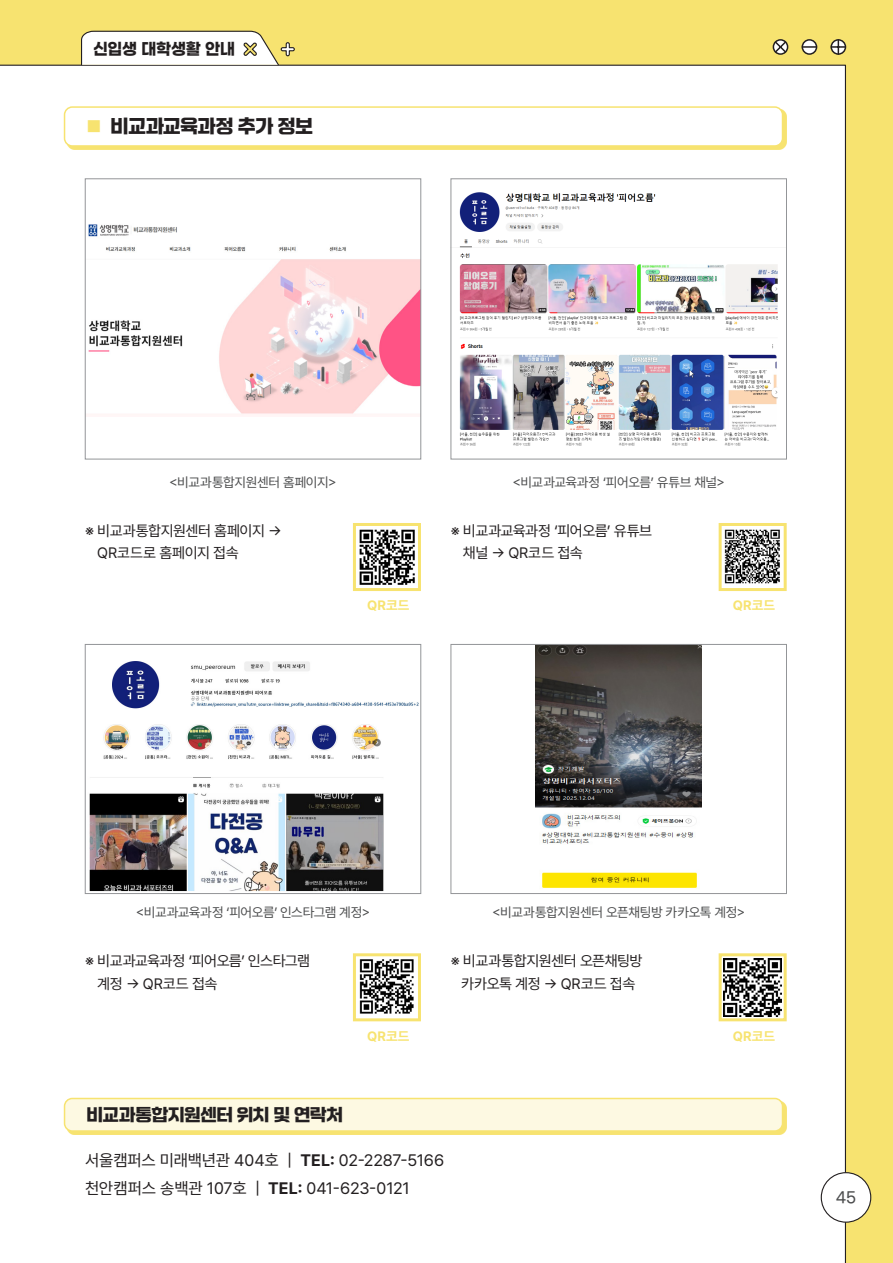
<style>
.page{position:relative;width:893px;height:1263px;background:#f7e370}
.page>*{position:absolute;margin:0;border:0;box-sizing:border-box;transform-origin:0 0}
.t1{font:18px "Jalnan Gothic";letter-spacing:-.03em;color:#231f20}
.t2{font:16.5px "Pretendard";letter-spacing:-.015em;color:#231f20}
.t3{font:16.5px "Jalnan Gothic";letter-spacing:-.025em;color:#231f20}
.t4{font:700 16.35px "Gmarket Sans";letter-spacing:-.01em;color:#231f20;scale:.95 1}
.t5{font:15px/22.5px "Pretendard";letter-spacing:-.03em;color:#231f20}
.t6{font:500 15px "Gmarket Sans";color:#4b4c4d}
.t7{font:13.5px "Pretendard";letter-spacing:-.03em;color:#4b4c4d}
.t8{font:700 13.5px "Pretendard";letter-spacing:.01em;color:#f7e370}
.s1{font-size:15px;color:#f7e370}
.s2{font-weight:700}
</style>
<div class="page">
<div style="left:0;top:65px;width:846px;height:1198px;background:#fff"></div>
<svg style="left:80px;top:30px;width:215px;height:36px"></svg>
<svg style="left:773px;top:39px;width:74px;height:16px"></svg>
<div style="left:821px;top:1173px;width:50px;height:49px;background:#fff;border-radius:50%"></div>
<div style="left:821px;top:1172px;width:50px;height:51px;border:1px solid #231f20;border-radius:50%"></div>
<div style="left:67px;top:109px;width:719px;height:41px;background:#f7e370"></div>
<div style="left:65px;top:107px;width:717px;height:39px;background:#fff;border-radius:8px"></div>
<div style="left:64px;top:106px;width:719px;height:41px;border:2px solid #f7e370;border-radius:8px"></div>
<img style="left:87px;top:222px;width:332px;height:194px">
<div style="left:85px;top:179px;width:336px;height:280px;border:1px solid #939598"></div>
<img style="left:87px;top:656px;width:332px;height:235px">
<div style="left:85px;top:644px;width:336px;height:250px;border:1px solid #939598"></div>
<img style="left:536px;top:646px;width:166px;height:246px">
<div style="left:451px;top:644px;width:336px;height:250px;border:1px solid #939598"></div>
<img style="left:453px;top:188px;width:332px;height:262px">
<img style="left:358px;top:528px;width:58px;height:58px">
<div style="left:353px;top:523px;width:68px;height:68px;border:3px solid #f7e370"></div>
<img style="left:724px;top:528px;width:57px;height:57px">
<div style="left:719px;top:523px;width:68px;height:68px;border:3px solid #f7e370"></div>
<img style="left:358px;top:959px;width:58px;height:56px">
<div style="left:353px;top:953px;width:68px;height:68px;border:3px solid #f7e370"></div>
<img style="left:724px;top:959px;width:57px;height:57px">
<div style="left:719px;top:953px;width:68px;height:68px;border:3px solid #f7e370"></div>
<div style="left:67px;top:1101px;width:719px;height:34px;background:#f7e370"></div>
<div style="left:65px;top:1098px;width:717px;height:33px;background:#fdf9e2;border-radius:8px"></div>
<div style="left:64px;top:1098px;width:719px;height:34px;border:2px solid #f7e370;border-radius:8px"></div>
<p class="t4" style="left:93px;top:40px;width:151px">신입생 대학생활 안내</p>
<p class="t1" style="left:87px;top:115px;width:228px"><span class="s1">■</span> 비교과교육과정 추가 정보</p>
<p class="t7" style="left:169px;top:472px;width:169px">&lt;비교과통합지원센터 홈페이지&gt;</p>
<p class="t5" style="left:97px;top:519px;width:186px;text-indent:-12px">※ 비교과통합지원센터 홈페이지 →<br>QR코드로 홈페이지 접속</p>
<p class="t8" style="left:367px;top:596px;width:44px">QR코드</p>
<p class="t7" style="left:512px;top:472px;width:214px">&lt;비교과교육과정 ‘피어오름’ 유튜브 채널&gt;</p>
<p class="t5" style="left:463px;top:519px;width:191px;text-indent:-12px">※ 비교과교육과정 ‘피어오름’ 유튜브 채널 → QR코드 접속</p>
<p class="t8" style="left:733px;top:596px;width:44px">QR코드</p>
<p class="t7" style="left:136px;top:903px;width:236px">&lt;비교과교육과정 ‘피어오름’ 인스타그램 계정&gt;</p>
<p class="t7" style="left:492px;top:903px;width:255px">&lt;비교과통합지원센터 오픈채팅방 카카오톡 계정&gt;</p>
<p class="t5" style="left:97px;top:949px;width:214px;text-indent:-12px">※ 비교과교육과정 ‘피어오름’ 인스타그램 계정 → QR코드 접속</p>
<p class="t5" style="left:451px;top:949px;width:193px">※ 비교과통합지원센터 오픈채팅방</p>
<p class="t5" style="left:461px;top:972px;width:176px">카카오톡 계정 → QR코드 접속</p>
<p class="t8" style="left:367px;top:1026px;width:44px">QR코드</p>
<p class="t8" style="left:733px;top:1026px;width:44px">QR코드</p>
<p class="t3" style="left:87px;top:1104px;width:258px">비교과통합지원센터 위치 및 연락처</p>
<p class="t2" style="left:85px;top:1148px;width:361px">서울캠퍼스 미래백년관 404호 | <span class="s2">TEL:</span> 02-2287-5166</p>
<p class="t2" style="left:85px;top:1176px;width:326px">천안캠퍼스 송백관 107호 | <span class="s2">TEL:</span> 041-623-0121</p>
<p class="t6" style="left:836px;top:1189px;width:21px">45</p>
</div>
